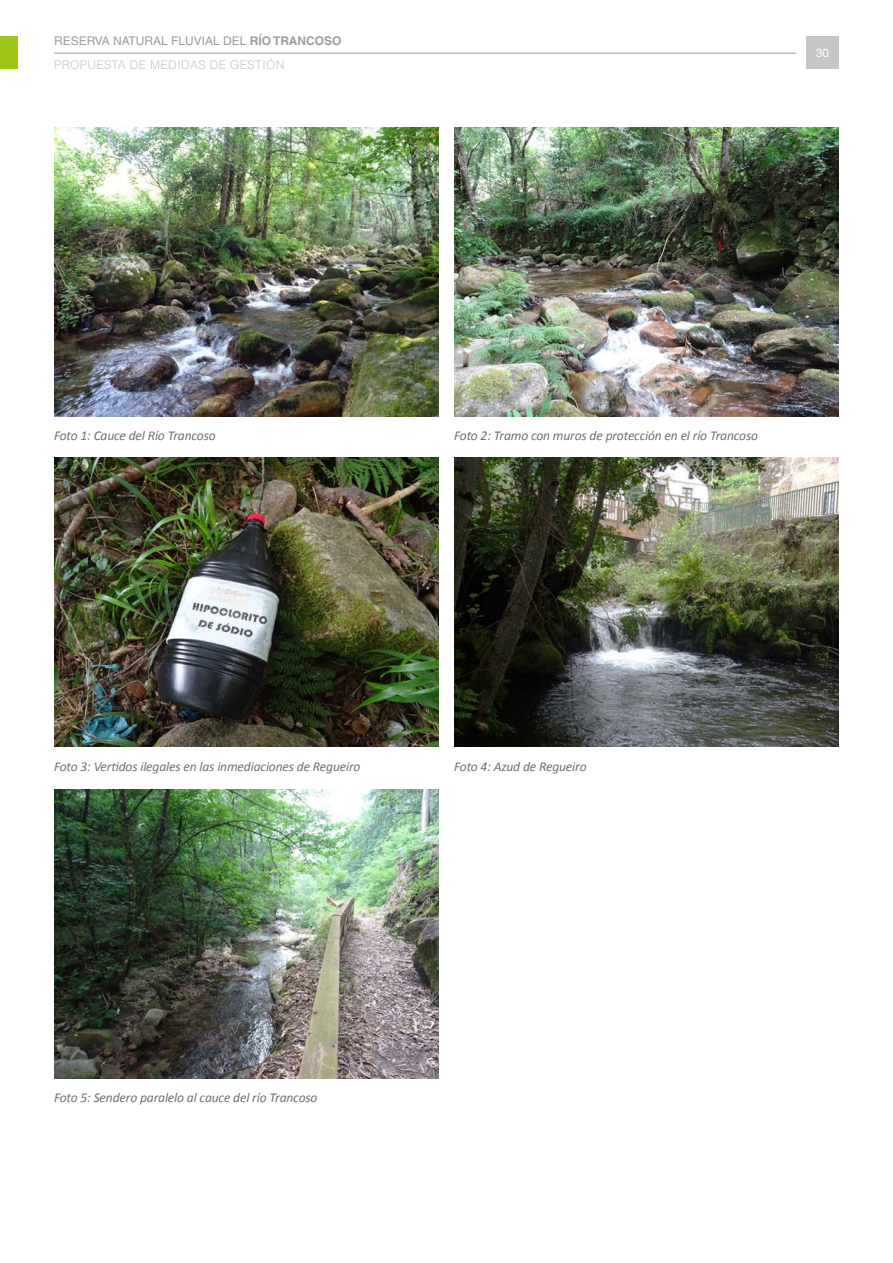
<style>
.page{position:relative;width:893px;height:1263px;background:#fff}
.page>*{position:absolute;margin:0;border:0;box-sizing:border-box;transform-origin:0 0}
.t1{font:italic 13.5px "Calibri";letter-spacing:-.01em;color:#706f6f}
.t2{font:300 12px/24.5px "Helvetica LT Std";letter-spacing:.03em;color:#c6c6c6}
.t3{font:12px "Helvetica LT Std";color:#fff}
.s1{font-weight:400;color:#9d9d9c}
.s2{font-weight:700;color:#9d9d9c}
</style>
<div class="page">
<hr style="left:54px;top:53px;width:743px;height:1px;background:#9d9d9c">
<div style="left:0;top:36px;width:18px;height:33px;background:#a0c519"></div>
<div style="left:806px;top:36px;width:33px;height:33px;background:#c6c6c6"></div>
<img style="left:54px;top:128px;width:385px;height:288px">
<img style="left:454px;top:128px;width:385px;height:288px">
<img style="left:54px;top:458px;width:385px;height:288px">
<img style="left:54px;top:789px;width:385px;height:289px">
<img style="left:454px;top:458px;width:385px;height:288px">
<p class="t2" style="left:54px;top:28px;width:289px"><span class="s1">RESERVA NATURAL FLUVIAL DEL</span> <span class="s2">RÍO TRANCOSO<br></span>PROPUESTA DE MEDIDAS DE GESTIÓN</p>
<p class="t3" style="left:816px;top:46px;width:15px">30</p>
<p class="t1" style="left:54px;top:426px;width:163px">Foto 1: Cauce del Río Trancoso</p>
<p class="t1" style="left:454px;top:426px;width:306px">Foto 2: Tramo con muros de protección en el río Trancoso</p>
<p class="t1" style="left:54px;top:757px;width:308px">Foto 3: Vertidos ilegales en las inmediaciones de Regueiro</p>
<p class="t1" style="left:454px;top:757px;width:134px">Foto 4: Azud de Regueiro</p>
<p class="t1" style="left:54px;top:1088px;width:265px">Foto 5: Sendero paralelo al cauce del río Trancoso</p>
</div>
